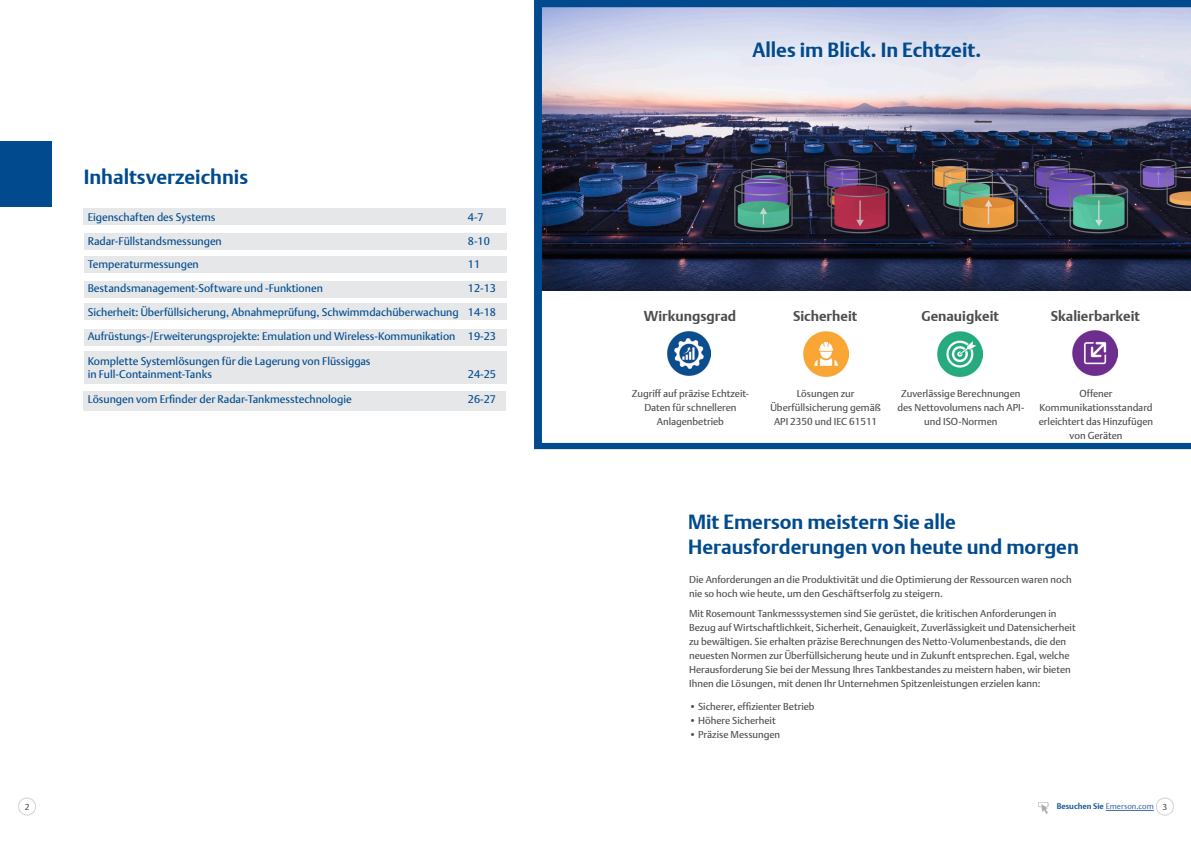
<style>
.page{position:relative;width:1191px;height:842px;background:#fff}
.page>*{position:absolute;margin:0;border:0;box-sizing:border-box;transform-origin:0 0}
.t1{font:20px/25px "DTL Argo T Bold";color:#004a8d}
.BODY_sm{font:14px "DTL Argo T Bold";color:#4b4c4d}
.t2{font:11px/13.2px "DTL Argo T";color:#004a8d}
.BODY_sm-2{font:10px/14px "DTL Argo T";color:#4b4c4d;text-align:center}
._01_Page_number{font:8.5px "DTL Argo T";color:#4b4c4d}
.SMALLEST{font:8.5px "DTL Argo T";color:#4b4c4d}
.BODY_sm-3{font:8px "DTL Argo T Bold";color:#1a5a99}
.s1{font-family:"DTL Argo T";color:#436da8}
</style>
<div class="page">
<div style="left:83px;top:391px;width:423px;height:20px;background:#e6e7e9"></div>
<div style="left:1155px;top:797px;width:19px;height:19px;border:1px solid #d1d2d4;border-radius:50%"></div>
<div style="left:18px;top:797px;width:18px;height:18px;border:1px solid #d1d2d4;border-radius:50%"></div>
<div style="left:84px;top:257px;width:422px;height:16px;background:#e6e7e9"></div>
<div style="left:84px;top:282px;width:422px;height:16px;background:#e6e7e9"></div>
<img style="left:534px;top:0;width:657px;height:449px">
<div style="left:0;top:142px;width:52px;height:65px;background:#004a8d"></div>
<div style="left:84px;top:209px;width:422px;height:16px;background:#e6e7e9"></div>
<div style="left:84px;top:233px;width:422px;height:17px;background:#e6e7e9"></div>
<div style="left:84px;top:352px;width:422px;height:32px;background:#e6e7e9"></div>
<div style="left:84px;top:303px;width:422px;height:17px;background:#e6e7e9"></div>
<div style="left:84px;top:329px;width:422px;height:16px;background:#e6e7e9"></div>
<img style="left:667px;top:332px;width:44px;height:43px">
<img style="left:804px;top:331px;width:44px;height:45px">
<img style="left:937px;top:331px;width:45px;height:45px">
<img style="left:1072px;top:331px;width:45px;height:44px">
<svg style="left:1038px;top:802px;width:10px;height:12px"></svg>
<hr style="left:1105px;top:810px;width:49px;height:1px;background:#436da8">
<p class="t1" style="left:84px;top:164px;width:166px">Inhaltsverzeichnis</p>
<p class="t2" style="left:88px;top:210px;width:129px">Eigenschaften des Systems</p>
<p class="t2" style="left:468px;top:210px;width:17px">4-7</p>
<p class="t2" style="left:88px;top:234px;width:136px">Radar-Füllstandsmessungen</p>
<p class="t2" style="left:468px;top:234px;width:24px">8-10</p>
<p class="t2" style="left:88px;top:258px;width:113px">Temperaturmessungen</p>
<p class="t2" style="left:468px;top:258px;width:14px">11</p>
<p class="t2" style="left:88px;top:281px;width:237px">Bestandsmanagement-Software und -Funktionen</p>
<p class="t2" style="left:468px;top:281px;width:30px">12-13</p>
<p class="t2" style="left:88px;top:305px;width:410px">Sicherheit: Überfüllsicherung, Abnahmeprüfung, Schwimmdachüberwachung 14-18</p>
<p class="t2" style="left:88px;top:329px;width:410px">Aufrüstungs-/Erweiterungsprojekte: Emulation und Wireless-Kommunikation 19-23</p>
<p class="t2" style="left:88px;top:354px;width:284px">Komplette Systemlösungen für die Lagerung von Flüssiggas in Full-Containment-Tanks</p>
<p class="t2" style="left:468px;top:367px;width:30px">24-25</p>
<p class="t2" style="left:88px;top:393px;width:266px">Lösungen vom Erfinder der Radar-Tankmesstechnologie</p>
<p class="t2" style="left:468px;top:393px;width:30px">26-27</p>
<p class="t1" style="left:752px;top:37px;width:230px">Alles im Blick. In Echtzeit.</p>
<p class="BODY_sm" style="left:644px;top:307px;width:94px">Wirkungsgrad</p>
<p class="BODY_sm" style="left:793px;top:307px;width:66px">Sicherheit</p>
<p class="BODY_sm" style="left:921px;top:307px;width:79px">Genauigkeit</p>
<p class="BODY_sm" style="left:1050px;top:307px;width:91px">Skalierbarkeit</p>
<p class="BODY_sm-2" style="left:632px;top:386px;width:119px">Zugriff auf präzise Echtzeit-<br>Daten für schnelleren<br>Anlagenbetrieb</p>
<p class="BODY_sm-2" style="left:897px;top:386px;width:128px">Zuverlässige Berechnungen des Nettovolumens nach API&shy;und ISO-Normen</p>
<p class="BODY_sm-2" style="left:1038px;top:386px;width:116px">Offener<br>Kommunikationsstandard erleichtert das Hinzufügen von Geräten</p>
<p class="BODY_sm-2" style="left:770px;top:386px;width:112px">Lösungen zur<br>Überfüllsicherung gemäß<br>API 2350 und IEC 61511</p>
<p class="t1" style="left:688px;top:509px;width:392px">Mit Emerson meistern Sie alle<br>Herausforderungen von heute und morgen</p>
<p class="BODY_sm-2" style="left:689px;top:572px;width:384px;text-align:left">Die Anforderungen an die Produktivität und die Optimierung der Ressourcen waren noch nie so hoch wie heute, um den Geschäftserfolg zu steigern.</p>
<p class="BODY_sm-2" style="left:689px;top:606px;width:388px;text-align:left">Mit Rosemount Tankmesssystemen sind Sie gerüstet, die kritischen Anforderungen in Bezug auf Wirtschaftlichkeit, Sicherheit, Genauigkeit, Zuverlässigkeit und Datensicherheit zu bewältigen. Sie erhalten präzise Berechnungen des Netto-Volumenbestands, die den neuesten Normen zur Überfüllsicherung heute und in Zukunft entsprechen. Egal, welche Herausforderung Sie bei der Messung Ihres Tankbestandes zu meistern haben, wir bieten Ihnen die Lösungen, mit denen Ihr Unternehmen Spitzenleistungen erzielen kann:</p>
<p class="BODY_sm-2" style="left:689px;top:699px;width:127px">• Sicherer, effizienter Betrieb</p>
<p class="BODY_sm-2" style="left:689px;top:713px;width:88px">• Höhere Sicherheit</p>
<p class="BODY_sm-2" style="left:689px;top:727px;width:93px">• Präzise Messungen</p>
<p class="BODY_sm-3" style="left:1056px;top:802px;width:99px">Besuchen Sie <span class="s1">Emerson.com</span></p>
<p class="_01_Page_number" style="left:25px;top:802px;width:6px">2</p>
<p class="SMALLEST" style="left:1162px;top:802px;width:6px">3</p>
</div>
